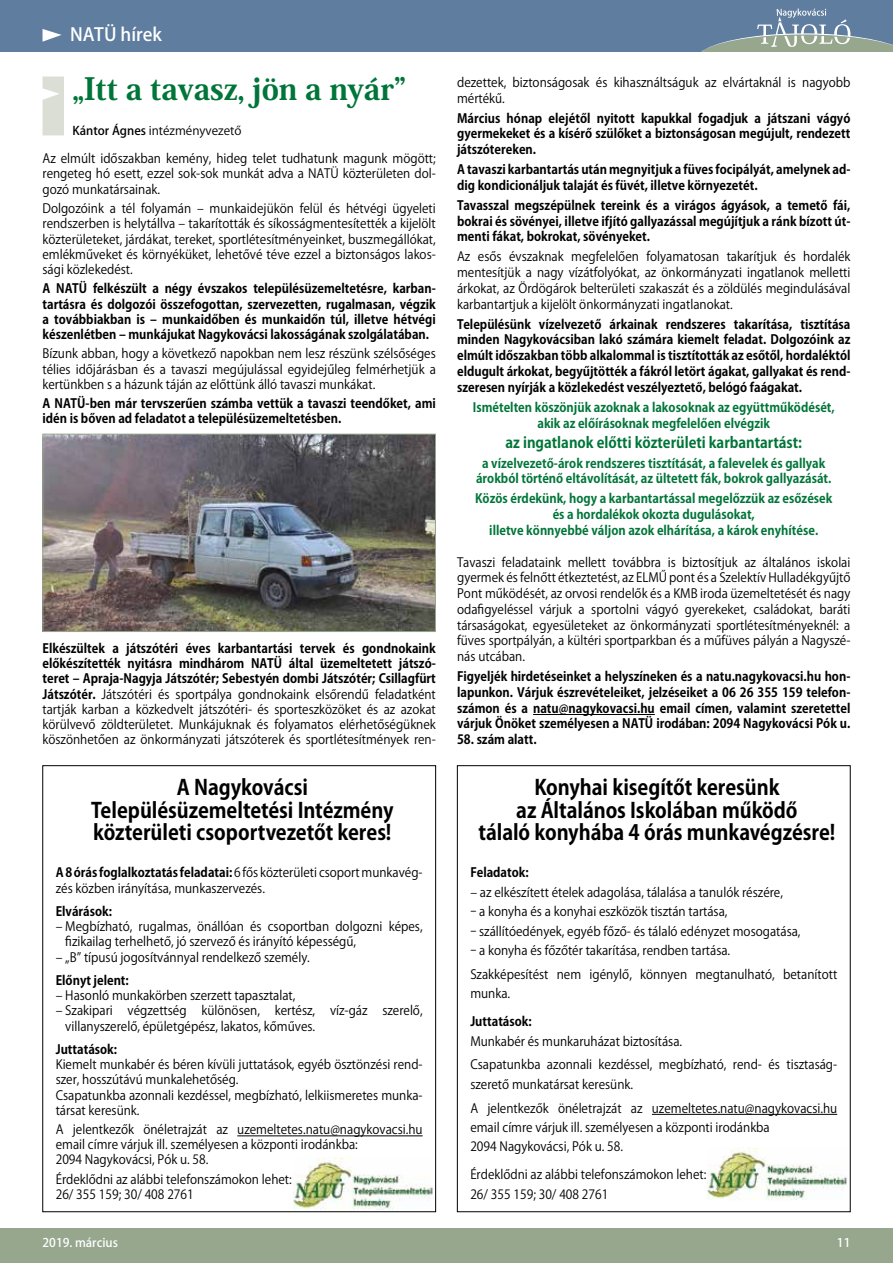
<style>
.page{position:relative;width:893px;height:1263px;background:#fff}
.page>*{position:absolute;margin:0;border:0;box-sizing:border-box;transform-origin:0 0}
.t1{font:800 30.3px "Koz Min Pr 6 N";color:#007539}
.t2{font:700 21px/22.5px "Koz Go Pr 6 N";letter-spacing:-.005em;color:#000;text-align:center;scale:.94 1}
.t3{font:500 18px "Koz Go Pr 6 N";color:#fff}
.t4{font:700 15px "Koz Go Pr 6 N";color:#007539;scale:.94 1}
.t5{font:12.75px/15.1px "Koz Go Pr 6 N";color:#000;scale:.94 1}
.t6{font:700 12.75px/15.8px "Koz Go Pr 6 N";color:#000;text-align:justify;scale:.94 1}
.t7{font:700 12.75px/15.8px "Koz Go Pr 6 N";color:#007539;text-align:center;scale:.94 1}
.t8{font:12px "Koz Go Pr 6 N";color:#000}
.t9{font:500 12px "Koz Go Pr 6 N";color:#fff}
.s1{font-weight:500}
.s2{font-weight:700}
</style>
<div class="page">
<div style="left:0;top:1229px;width:893px;height:34px;background:#96a78e"></div>
<div style="left:0;top:0;width:893px;height:51px;background:#5f7d9f"></div>
<svg style="left:43px;top:29px;width:19px;height:13px"></svg>
<svg style="left:702px;top:9px;width:191px;height:42px"></svg>
<hr style="left:533px;top:714px;width:122px;height:1px;background:#000">
<svg style="left:43px;top:77px;width:21px;height:58px"></svg>
<hr style="left:237px;top:1135px;width:186px;height:1px;background:#000">
<hr style="left:652px;top:1114px;width:185px;height:1px;background:#000">
<img style="left:707px;top:1148px;width:140px;height:52px">
<img style="left:293px;top:1157px;width:140px;height:52px">
<img style="left:45px;top:436px;width:389px;height:194px">
<div style="left:43px;top:434px;width:393px;height:198px;border:1px solid #96a78e"></div>
<h3 class="t3" style="left:70px;top:25px;width:93px">NATÜ hírek</h3>
<h1 class="t1" style="left:73px;top:72px;width:335px">„Itt a tavasz, jön a nyár”</h1>
<p class="t8" style="left:73px;top:123px;width:170px"><span class="s1">Kántor Ágnes</span> intézményvezető</p>
<p class="t5" style="left:43px;top:151px;width:420px;text-align:justify">Az elmúlt időszakban kemény, hideg telet tudhatunk magunk mögött; rengeteg hó esett, ezzel sok-sok munkát adva a NATÜ közterületen dol&shy;gozó munkatársainak.</p>
<p class="t5" style="left:43px;top:201px;width:420px;text-align:justify">Dolgozóink a tél folyamán – munkaidejükön felül és hétvégi ügyeleti rendszerben is helytállva – takarították és síkosságmentesítették a kijelölt közterületeket, járdákat, tereket, sportlétesítményeinket, buszmegállókat, emlékműveket és környéküket, lehetővé téve ezzel a biztonságos lakos&shy;sági közlekedést.</p>
<p class="t6" style="left:43px;top:281px;width:420px;line-height:15.1px">A NATÜ felkészült a négy évszakos településüzemeltetésre, karban&shy;tartásra és dolgozói összefogottan, szervezetten, rugalmasan, végzik a továbbiakban is – munkaidőben és munkaidőn túl, illetve hétvégi készenlétben – munkájukat Nagykovácsi lakosságának szolgálatában.</p>
<p class="t5" style="left:43px;top:346px;width:420px;text-align:justify">Bízunk abban, hogy a következő napokban nem lesz részünk szélsőséges télies időjárásban és a tavaszi megújulással egyidejűleg felmérhetjük a kertünkben s a házunk táján az előttünk álló tavaszi munkákat.</p>
<p class="t6" style="left:43px;top:396px;width:420px;line-height:15.1px">A NATÜ-ben már tervszerűen számba vettük a tavaszi teendőket, ami idén is bőven ad feladatot a településüzemeltetésben.</p>
<p class="t5" style="left:43px;top:641px;width:420px;text-align:justify"><span class="s2">Elkészültek a játszótéri éves karbantartási tervek és gondnokaink előkészítették nyitásra mindhárom NATÜ által üzemeltetett játszó&shy;teret – Apraja-Nagyja Játszótér; Sebestyén dombi Játszótér; Csillagfürt Játszótér.</span> Játszótéri és sportpálya gondnokaink elsőrendű feladatként tartják karban a közkedvelt játszótéri- és sporteszközöket és az azokat körülvevő zöldterületet. Munkájuknak és folyamatos elérhetőségüknek köszönhetően az önkormányzati játszóterek és sportlétesítmények ren-</p>
<h2 class="t2" style="left:91px;top:777px;width:323px">A Nagykovácsi<br>Településüzemeltetési Intézmény közterületi csoportvezetőt keres!</h2>
<p class="t5" style="left:56px;top:865px;width:392px"><span class="s2">A 8 órás foglalkoztatás feladatai:</span> 6 fős közterületi csoport munkavég&shy;zés közben irányítása, munkaszervezés.</p>
<p class="t6" style="left:56px;top:904px;width:61px">Elvárások:</p>
<p class="t5" style="left:65px;top:919px;width:382px;text-indent:-10px">– Megbízható, rugalmas, önállóan és csoportban dolgozni képes, fizikailag terhelhető, jó szervező és irányító képességű,</p>
<p class="t5" style="left:56px;top:949px;width:272px">– „B” típusú jogosítvánnyal rendelkező személy.</p>
<p class="t6" style="left:56px;top:973px;width:79px">Előnyt jelent:</p>
<p class="t5" style="left:56px;top:988px;width:257px">– Hasonló munkakörben szerzett tapasztalat,</p>
<p class="t5" style="left:65px;top:1003px;width:382px;text-indent:-10px">– Szakipari végzettség különösen, kertész, víz-gáz szerelő, villanyszerelő, épületgépész, lakatos, kőműves.</p>
<p class="t6" style="left:56px;top:1042px;width:67px">Juttatások:</p>
<p class="t5" style="left:56px;top:1057px;width:392px">Kiemelt munkabér és béren kívüli juttatások, egyéb ösztönzési rend&shy;szer, hosszútávú munkalehetőség.<br>Csapatunkba azonnali kezdéssel, megbízható, lelkiismeretes munka&shy;társat keresünk.</p>
<p class="t5" style="left:56px;top:1122px;width:392px">A jelentkezők önéletrajzát az uzemeltetes.natu@nagykovacsi.hu email címre várjuk ill. személyesen a központi irodánkba:<br>2094 Nagykovácsi, Pók u. 58.</p>
<p class="t5" style="left:56px;top:1172px;width:253px">Érdeklődni az alábbi telefonszámokon lehet:<br>26/ 355 159; 30/ 408 2761</p>
<p class="t5" style="left:457px;top:74px;width:420px;line-height:15.8px">dezettek, biztonságosak és kihasználtságuk az elvártaknál is nagyobb mértékű.</p>
<p class="t6" style="left:457px;top:110px;width:420px">Március hónap elejétől nyitott kapukkal fogadjuk a játszani vágyó gyermekeket és a kísérő szülőket a biztonságosan megújult, rendezett játszótereken.</p>
<p class="t6" style="left:457px;top:162px;width:420px">A tavaszi karbantartás után megnyitjuk a füves focipályát, amelynek ad&shy;dig kondicionáljuk talaját és füvét, illetve környezetét.</p>
<p class="t6" style="left:457px;top:198px;width:420px">Tavasszal megszépülnek tereink és a virágos ágyások, a temető fái, bokrai és sövényei, illetve ifjító gallyazással megújítjuk a ránk bízott út&shy;menti fákat, bokrokat, sövényeket.</p>
<p class="t5" style="left:457px;top:249px;width:420px;line-height:15.8px;text-align:justify">Az esős évszaknak megfelelően folyamatosan takarítjuk és hordalék mentesítjük a nagy vízátfolyókat, az önkormányzati ingatlanok melletti árkokat, az Ördögárok belterületi szakaszát és a zöldülés megindulásával karbantartjuk a kijelölt önkormányzati ingatlanokat.</p>
<p class="t6" style="left:457px;top:316px;width:420px">Településünk vízelvezető árkainak rendszeres takarítása, tisztítása minden Nagykovácsiban lakó számára kiemelt feladat. Dolgozóink az elmúlt időszakban több alkalommal is tisztították az esőtől, hordaléktól eldugult árkokat, begyűjtötték a fákról letört ágakat, gallyakat és rend&shy;szeresen nyírják a közlekedést veszélyeztető, belógó faágakat.</p>
<p class="t7" style="left:473px;top:400px;width:387px">Ismételten köszönjük azoknak a lakosoknak az együttműködését, akik az előírásoknak megfelelően elvégzik</p>
<p class="t4" style="left:506px;top:434px;width:317px">az ingatlanok előtti közterületi karbantartást:</p>
<p class="t7" style="left:476px;top:455px;width:380px">a vízelvezető-árok rendszeres tisztítását, a falevelek és gallyak árokból történő eltávolítását, az ültetett fák, bokrok gallyazását.</p>
<p class="t7" style="left:475px;top:491px;width:382px">Közös érdekünk, hogy a karbantartással megelőzzük az esőzések és a hordalékok okozta dugulásokat,<br>illetve könnyebbé váljon azok elhárítása, a károk enyhítése.</p>
<p class="t5" style="left:457px;top:554px;width:420px;line-height:15.8px;text-align:justify">Tavaszi feladataink mellett továbbra is biztosítjuk az általános iskolai gyermek és felnőtt étkeztetést, az ELMŰ pont és a Szelektív Hulladékgyűjtő Pont működését, az orvosi rendelők és a KMB iroda üzemeltetését és nagy odafigyeléssel várjuk a sportolni vágyó gyerekeket, családokat, baráti társaságokat, egyesületeket az önkormányzati sportlétesítményeknél: a füves sportpályán, a kültéri sportparkban és a műfüves pályán a Nagyszé&shy;nás utcában.</p>
<p class="t6" style="left:457px;top:669px;width:420px">Figyeljék hirdetéseinket a helyszíneken és a natu.nagykovacsi.hu hon&shy;lapunkon. Várjuk észrevételeiket, jelzéseiket a 06 26 355 159 telefon&shy;számon és a natu@nagykovacsi.hu email címen, valamint szeretettel várjuk Önöket személyesen a NATÜ irodában: 2094 Nagykovácsi Pók u.</p>
<p class="t6" style="left:457px;top:732px;width:86px">58. szám alatt.</p>
<h2 class="t2" style="left:478px;top:777px;width:381px">Konyhai kisegítőt keresünk<br>az Általános Iskolában működő<br>tálaló konyhába 4 órás munkavégzésre!</h2>
<p class="t6" style="left:470px;top:865px;width:64px">Feladatok:</p>
<p class="t5" style="left:470px;top:885px;width:334px">– az elkészített ételek adagolása, tálalása a tanulók részére,</p>
<p class="t5" style="left:470px;top:904px;width:275px">- a konyha és a konyhai eszközök tisztán tartása,</p>
<p class="t5" style="left:470px;top:924px;width:353px">- szállítóedények, egyéb főző- és tálaló edényzet mosogatása,</p>
<p class="t5" style="left:470px;top:939px;width:392px;line-height:23.7px">- a konyha és főzőtér takarítása, rendben tartása.<br>Szakképesítést nem igénylő, könnyen megtanulható, betanított</p>
<p class="t5" style="left:470px;top:986px;width:44px">munka.</p>
<p class="t6" style="left:470px;top:1014px;width:67px">Juttatások:</p>
<p class="t5" style="left:470px;top:1029px;width:392px;line-height:23.7px">Munkabér és munkaruházat biztosítása.<br>Csapatunkba azonnali kezdéssel, megbízható, rend- és tisztaság-</p>
<p class="t5" style="left:470px;top:1072px;width:392px;line-height:23.7px">szerető munkatársat keresünk.<br>A jelentkezők önéletrajzát az uzemeltetes.natu@nagykovacsi.hu</p>
<p class="t5" style="left:470px;top:1118px;width:320px;line-height:19.5px">email címre várjuk ill. személyesen a központi irodánkba<br>2094 Nagykovácsi, Pók u. 58.</p>
<p class="t5" style="left:470px;top:1165px;width:253px;line-height:19.5px">Érdeklődni az alábbi telefonszámokon lehet:<br>26/ 355 159; 30/ 408 2761</p>
<p class="t9" style="left:43px;top:1236px;width:77px">2019. március</p>
<p class="t9" style="left:837px;top:1236px;width:15px">11</p>
</div>
